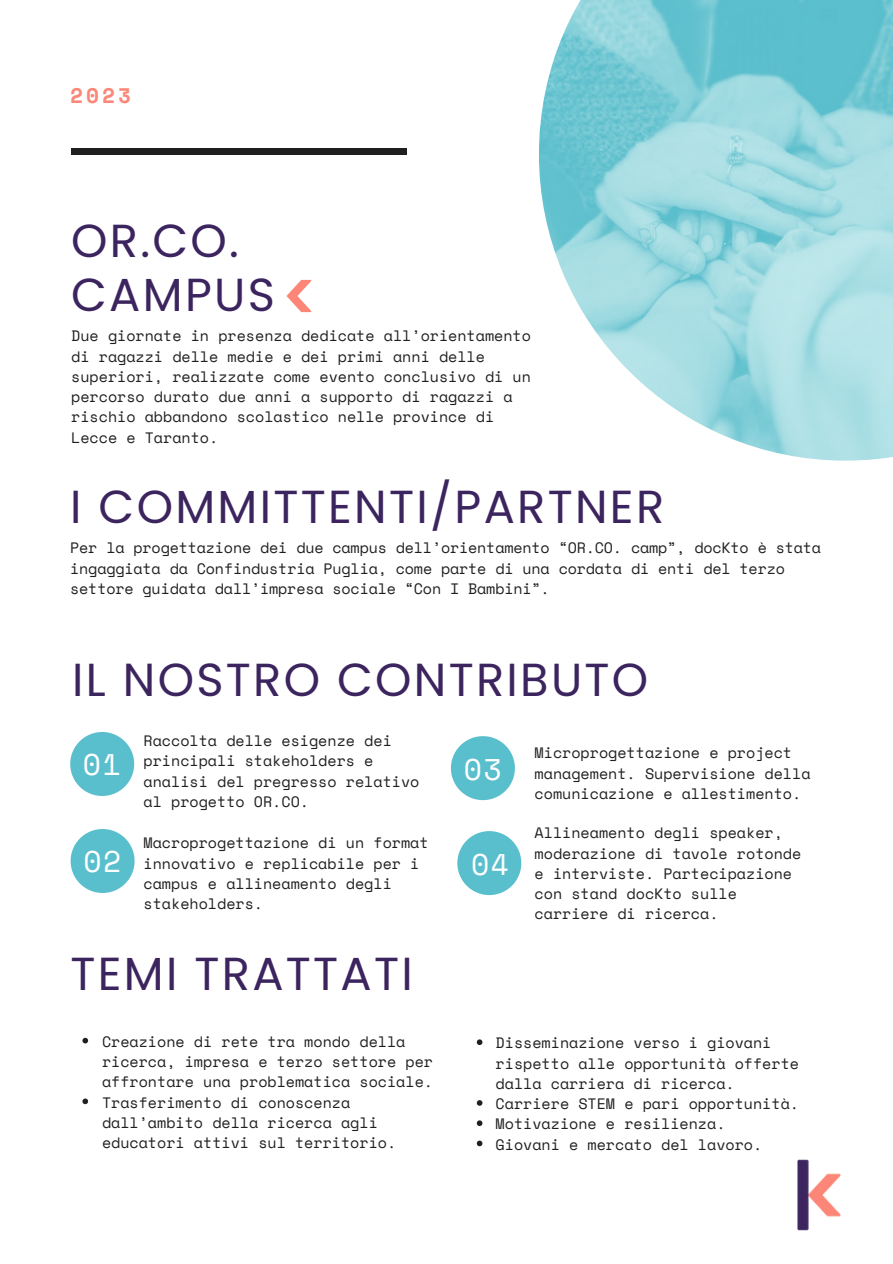
<style>
.page{position:relative;width:893px;height:1264px;background:#fff}
.page>*{position:absolute;margin:0;border:0;box-sizing:border-box;transform-origin:0 0}
.t1{font:46.35px "Poppins";letter-spacing:.05em;color:#3c245f}
.t2{font:29.7px "Space Mono";letter-spacing:.05em;color:#fff}
.t3{font:700 21px "Space Mono";color:#fc8677}
.t4{font:15px/20.2px "Space Mono";color:#1f1f1f}
</style>
<div class="page">
<img style="left:539px;top:0;width:353px;height:460px">
<div style="left:71px;top:148px;width:335px;height:6px;background:#1f1f1f"></div>
<svg style="left:70px;top:732px;width:64px;height:64px"></svg>
<svg style="left:457px;top:831px;width:64px;height:64px"></svg>
<svg style="left:451px;top:736px;width:64px;height:64px"></svg>
<svg style="left:71px;top:829px;width:64px;height:64px"></svg>
<svg style="left:82px;top:1037px;width:6px;height:6px"></svg>
<svg style="left:82px;top:1098px;width:6px;height:6px"></svg>
<svg style="left:477px;top:1039px;width:5px;height:6px"></svg>
<svg style="left:477px;top:1100px;width:5px;height:5px"></svg>
<svg style="left:477px;top:1120px;width:5px;height:5px"></svg>
<svg style="left:477px;top:1140px;width:5px;height:6px"></svg>
<img style="left:797px;top:1159px;width:44px;height:72px">
<img style="left:286px;top:279px;width:26px;height:34px">
<p class="t3" style="left:70px;top:79px;width:62px">2023</p>
<p class="t1" style="left:71px;top:208px;width:169px">OR.CO.</p>
<p class="t1" style="left:71px;top:262px;width:205px">CAMPUS</p>
<p class="t4" style="left:71px;top:325px;width:461px">Due giornate in presenza dedicate all’orientamento di ragazzi delle medie e dei primi anni delle superiori, realizzate come evento conclusivo di un percorso durato due anni a supporto di ragazzi a rischio abbandono scolastico nelle province di Lecce e Taranto.</p>
<p class="t1" style="left:70px;top:474px;width:595px">I COMMITTENTI/PARTNER</p>
<p class="t4" style="left:70px;top:537px;width:752px">Per la progettazione dei due campus dell’orientamento “OR.CO. camp”, docKto è stata ingaggiata da Confindustria Puglia, come parte di una cordata di enti del terzo settore guidata dall’impresa sociale “Con I Bambini”.</p>
<p class="t1" style="left:72px;top:647px;width:577px">IL NOSTRO CONTRIBUTO</p>
<p class="t2" style="left:83px;top:742px;width:39px">01</p>
<p class="t2" style="left:83px;top:839px;width:39px">02</p>
<p class="t4" style="left:143px;top:730px;width:277px">Raccolta delle esigenze dei principali stakeholders e analisi del pregresso relativo al progetto OR.CO.</p>
<p class="t4" style="left:143px;top:832px;width:286px">Macroprogettazione di un format innovativo e replicabile per i campus e allineamento degli stakeholders.</p>
<p class="t4" style="left:534px;top:822px;width:268px">Allineamento degli speaker, moderazione di tavole rotonde e interviste. Partecipazione con stand docKto sulle carriere di ricerca.</p>
<p class="t4" style="left:534px;top:742px;width:277px">Microprogettazione e project management. Supervisione della comunicazione e allestimento.</p>
<p class="t2" style="left:463px;top:746px;width:39px">03</p>
<p class="t2" style="left:471px;top:841px;width:39px">04</p>
<p class="t1" style="left:70px;top:941px;width:344px">TEMI TRATTATI</p>
<p class="t4" style="left:102px;top:1030px;width:332px">Creazione di rete tra mondo della ricerca, impresa e terzo settore per affrontare una problematica sociale.</p>
<p class="t4" style="left:102px;top:1091px;width:296px">Trasferimento di conoscenza dall’ambito della ricerca agli educatori attivi sul territorio.</p>
<p class="t4" style="left:495px;top:1032px;width:305px">Disseminazione verso i giovani rispetto alle opportunità offerte dalla carriera di ricerca.</p>
<p class="t4" style="left:495px;top:1093px;width:305px">Carriere STEM e pari opportunità.</p>
<p class="t4" style="left:495px;top:1113px;width:231px">Motivazione e resilienza.</p>
<p class="t4" style="left:495px;top:1133px;width:268px">Giovani e mercato del lavoro.</p>
</div>
